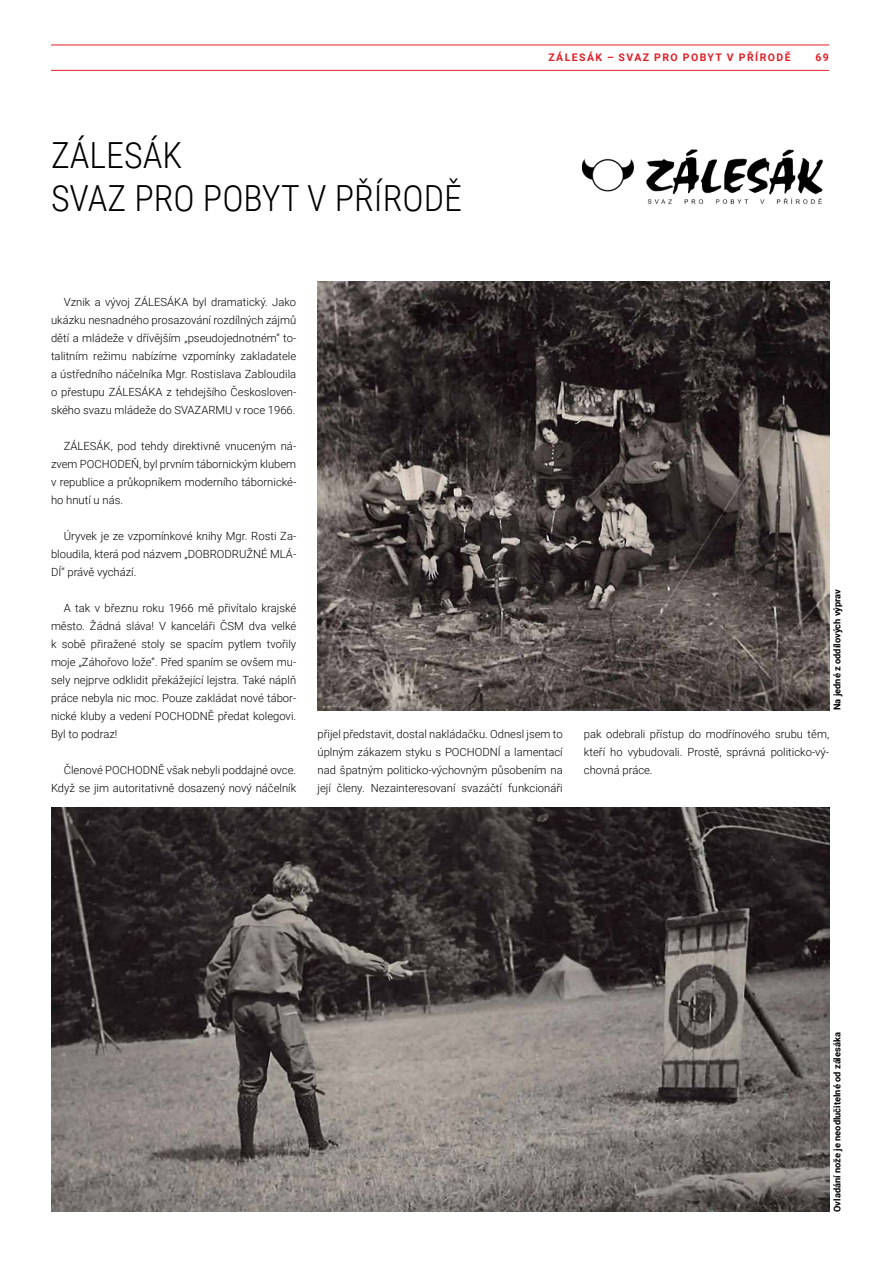
<style>
.page{position:relative;width:893px;height:1263px;background:#fff}
.page>*{position:absolute;margin:0;border:0;box-sizing:border-box;transform-origin:0 0}
.t1{font:300 36px/43.2px "Roboto Condensed";color:#000}
.t2{font:300 11.25px/18px "Roboto";color:#000;text-align:justify}
.t3{font:700 10.5px "Roboto";letter-spacing:.135em;color:#e21f26}
.t4{font:700 9.3px "Roboto";color:#000}
</style>
<div class="page">
<hr style="left:51px;top:70px;width:778px;height:1px;background:#e21f26">
<hr style="left:51px;top:45px;width:778px;height:1px;background:#e21f26">
<img style="left:583px;top:149px;width:240px;height:56px">
<img style="left:51px;top:808px;width:778px;height:404px">
<img style="left:317px;top:282px;width:512px;height:428px">
<h1 class="t1" style="left:51px;top:133px;width:413px">ZÁLESÁK<br>SVAZ PRO POBYT V PŘÍRODĚ</h1>
<p class="t3" style="left:548px;top:50px;width:243px">ZÁLESÁK – SVAZ PRO POBYT V PŘÍRODĚ</p>
<p class="t3" style="left:815px;top:50px;width:15px">69</p>
<p class="t2" style="left:51px;top:293px;width:247px;text-indent:13px">Vznik a vývoj ZÁLESÁKA byl dramatický. Jako ukázku nesnadného prosazování rozdílných zájmů dětí a mládeže v dřívějším „pseudojednotném“ to&shy;talitním režimu nabízíme vzpomínky zakladatele a ústředního náčelníka Mgr. Rostislava Zabloudila o přestupu ZÁLESÁKA z tehdejšího Českosloven&shy;ského svazu mládeže do SVAZARMU v roce 1966.</p>
<p class="t2" style="left:51px;top:437px;width:247px;text-indent:13px">ZÁLESÁK, pod tehdy direktivně vnuceným ná&shy;zvem POCHODEŇ, byl prvním tábornickým klubem v republice a průkopníkem moderního tábornické&shy;ho hnutí u nás.</p>
<p class="t2" style="left:51px;top:527px;width:247px;text-indent:13px">Úryvek je ze vzpomínkové knihy Mgr. Rosti Za&shy;bloudila, která pod názvem „DOBRODRUŽNÉ MLÁ-DÍ“ právě vychází.</p>
<p class="t2" style="left:51px;top:599px;width:247px;text-indent:13px">A tak v březnu roku 1966 mě přivítalo krajské město. Žádná sláva! V kanceláři ČSM dva velké k sobě přiražené stoly se spacím pytlem tvořily moje „Záhořovo lože“. Před spaním se ovšem mu&shy;sely nejprve odklidit překážející lejstra. Také náplň práce nebyla nic moc. Pouze zakládat nové tábor&shy;nické kluby a vedení POCHODNĚ předat kolegovi.<br>Byl to podraz!</p>
<p class="t2" style="left:51px;top:761px;width:247px;text-align:right">Členové POCHODNĚ však nebyli poddajné ovce.<br>Když se jim autoritativně dosazený nový náčelník</p>
<p class="t4" style="left:831px;top:710px;width:123px;rotate:-90deg">Na jedné z oddílových výprav</p>
<p class="t2" style="left:317px;top:725px;width:247px">přijel představit, dostal nakládačku. Odnesl jsem to úplným zákazem styku s POCHODNÍ a lamentací nad špatným politicko-výchovným působením na její členy. Nezainteresovaní svazáčtí funkcionáři</p>
<p class="t2" style="left:584px;top:725px;width:247px">pak odebrali přístup do modřínového srubu těm, kteří ho vybudovali. Prostě, správná politicko-vý&shy;chovná práce.</p>
<p class="t4" style="left:831px;top:1212px;width:181px;rotate:-90deg">Ovladání nože je neodlučitelné od zálesáka</p>
</div>
